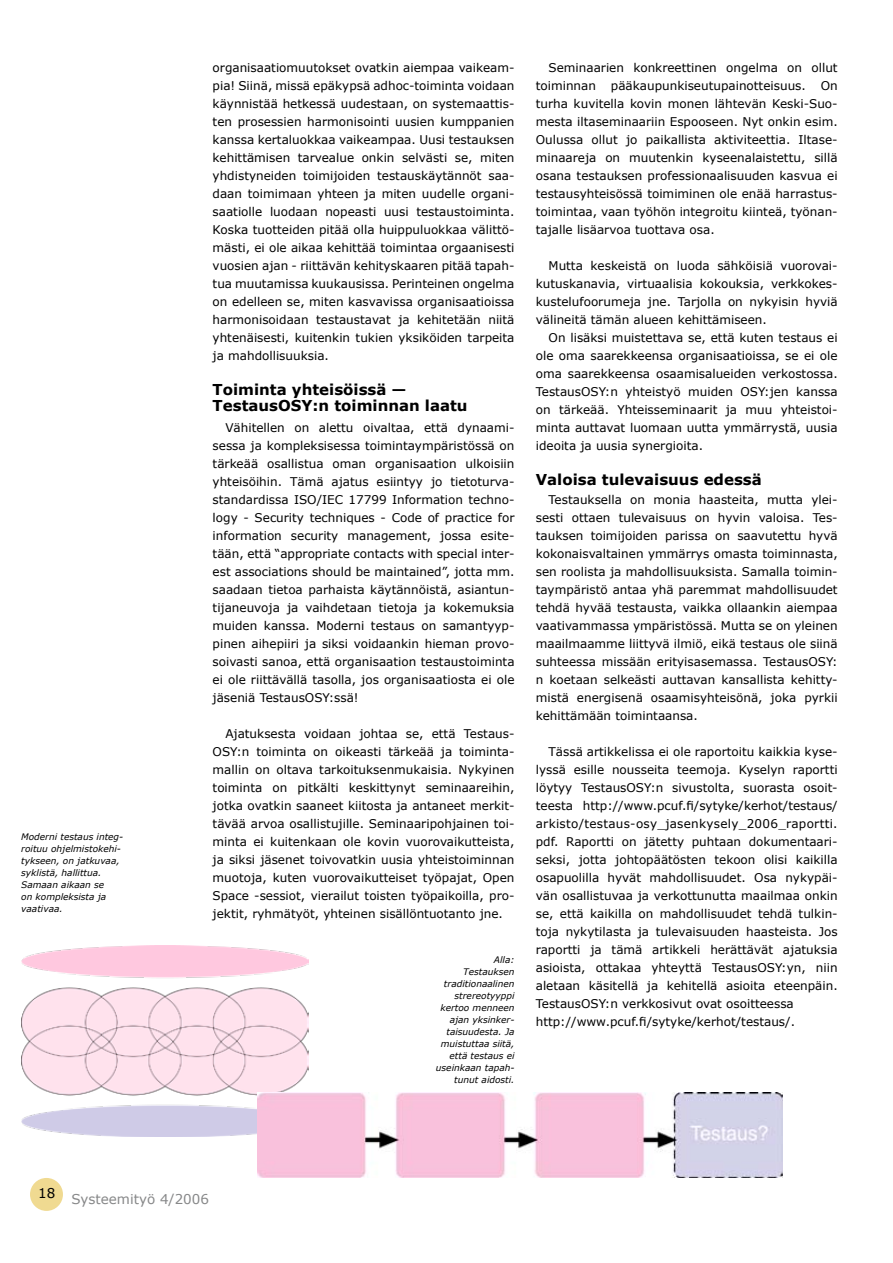
<style>
.page{position:relative;width:893px;height:1263px;background:#fff}
.page>*{position:absolute;margin:0;border:0;box-sizing:border-box;transform-origin:0 0}
.t1{font:700 15px/16.5px "Verdana";color:#000}
.t2{font:13.5px "Verdana";color:#878889}
.t3{font:13.5px "Verdana";color:#000}
.t4{font:12px/18px "Verdana";color:#000;text-align:justify}
.t5{font:italic 9px/12px "Verdana";color:#000}
</style>
<div class="page">
<div style="left:30px;top:1178px;width:33px;height:33px;background:#f0da91;border-radius:50%"></div>
<img style="left:21px;top:946px;width:288px;height:191px">
<img style="left:257px;top:1093px;width:526px;height:85px">
<p class="t5" style="left:21px;top:831px;width:104px">Moderni testaus integ&shy;roituu ohjelmistokehi&shy;tykseen, on jatkuvaa, syklistä, hallittua.<br>Samaan aikaan se<br>on kompleksista ja vaativaa.</p>
<p class="t4" style="left:213px;top:58px;width:303px">organisaatiomuutokset ovatkin aiempaa vaikeam&shy;pia! Siinä, missä epäkypsä adhoc-toiminta voidaan käynnistää hetkessä uudestaan, on systemaattis&shy;ten prosessien harmonisointi uusien kumppanien kanssa kertaluokkaa vaikeampaa. Uusi testauksen kehittämisen tarvealue onkin selvästi se, miten yhdistyneiden toimijoiden testauskäytännöt saa&shy;daan toimimaan yhteen ja miten uudelle organi&shy;saatiolle luodaan nopeasti uusi testaustoiminta.<br>Koska tuotteiden pitää olla huippuluokkaa välittö&shy;mästi, ei ole aikaa kehittää toimintaa orgaanisesti vuosien ajan - riittävän kehityskaaren pitää tapah&shy;tua muutamissa kuukausissa. Perinteinen ongelma on edelleen se, miten kasvavissa organisaatioissa harmonisoidaan testaustavat ja kehitetään niitä yhtenäisesti, kuitenkin tukien yksiköiden tarpeita ja mahdollisuuksia.</p>
<p class="t1" style="left:213px;top:380px;width:256px">Toiminta yhteisöissä —<br>TestausOSY:n toiminnan laatu</p>
<p class="t4" style="left:213px;top:418px;width:303px;text-indent:13px">Vähitellen on alettu oivaltaa, että dynaami&shy;sessa ja kompleksisessa toimintaympäristössä on tärkeää osallistua oman organisaation ulkoisiin yhteisöihin. Tämä ajatus esiintyy jo tietoturva&shy;standardissa ISO/IEC 17799 Information techno&shy;logy - Security techniques - Code of practice for information security management, jossa esite&shy;tään, että “appropriate contacts with special inter&shy;est associations should be maintained”, jotta mm. saadaan tietoa parhaista käytännöistä, asiantun&shy;tijaneuvoja ja vaihdetaan tietoja ja kokemuksia muiden kanssa. Moderni testaus on samantyyp&shy;pinen aihepiiri ja siksi voidaankin hieman provo&shy;soivasti sanoa, että organisaation testaustoiminta ei ole riittävällä tasolla, jos organisaatiosta ei ole jäseniä TestausOSY:ssä!</p>
<p class="t4" style="left:213px;top:724px;width:303px;text-indent:13px">Ajatuksesta voidaan johtaa se, että Testaus-OSY:n toiminta on oikeasti tärkeää ja toiminta&shy;mallin on oltava tarkoituksenmukaisia. Nykyinen toiminta on pitkälti keskittynyt seminaareihin, jotka ovatkin saaneet kiitosta ja antaneet merkit&shy;tävää arvoa osallistujille. Seminaaripohjainen toi&shy;minta ei kuitenkaan ole kovin vuorovaikutteista, ja siksi jäsenet toivovatkin uusia yhteistoiminnan muotoja, kuten vuorovaikutteiset työpajat, Open Space -sessiot, vierailut toisten työpaikoilla, pro&shy;jektit, ryhmätyöt, yhteinen sisällöntuotanto jne.</p>
<p class="t5" style="left:436px;top:953px;width:80px;text-align:right">Alla:<br>Testauksen traditionaalinen strereotyyppi kertoo menneen ajan yksinker&shy;taisuudesta. Ja muistuttaa siitä, että testaus ei useinkaan tapah&shy;tunut aidosti.</p>
<p class="t4" style="left:536px;top:58px;width:303px;text-indent:13px">Seminaarien konkreettinen ongelma on ollut toiminnan pääkaupunkiseutupainotteisuus. On turha kuvitella kovin monen lähtevän Keski-Suo&shy;mesta iltaseminaariin Espooseen. Nyt onkin esim.<br>Oulussa ollut jo paikallista aktiviteettia. Iltase&shy;minaareja on muutenkin kyseenalaistettu, sillä osana testauksen professionaalisuuden kasvua ei testausyhteisössä toimiminen ole enää harrastus&shy;toimintaa, vaan työhön integroitu kiinteä, työnan&shy;tajalle lisäarvoa tuottava osa.</p>
<p class="t4" style="left:536px;top:256px;width:303px;text-indent:13px">Mutta keskeistä on luoda sähköisiä vuorovai&shy;kutuskanavia, virtuaalisia kokouksia, verkkokes&shy;kustelufoorumeja jne. Tarjolla on nykyisin hyviä välineitä tämän alueen kehittämiseen.</p>
<p class="t4" style="left:536px;top:328px;width:303px;text-indent:13px">On lisäksi muistettava se, että kuten testaus ei ole oma saarekkeensa organisaatioissa, se ei ole oma saarekkeensa osaamisalueiden verkostossa.<br>TestausOSY:n yhteistyö muiden OSY:jen kanssa on tärkeää. Yhteisseminaarit ja muu yhteistoi&shy;minta auttavat luomaan uutta ymmärrystä, uusia ideoita ja uusia synergioita.</p>
<p class="t1" style="left:536px;top:470px;width:228px">Valoisa tulevaisuus edessä</p>
<p class="t4" style="left:536px;top:490px;width:303px;text-indent:13px">Testauksella on monia haasteita, mutta ylei&shy;sesti ottaen tulevaisuus on hyvin valoisa. Tes&shy;tauksen toimijoiden parissa on saavutettu hyvä kokonaisvaltainen ymmärrys omasta toiminnasta, sen roolista ja mahdollisuuksista. Samalla toimin&shy;taympäristö antaa yhä paremmat mahdollisuudet tehdä hyvää testausta, vaikka ollaankin aiempaa vaativammassa ympäristössä. Mutta se on yleinen maailmaamme liittyvä ilmiö, eikä testaus ole siinä suhteessa missään erityisasemassa. TestausOSY: n koetaan selkeästi auttavan kansallista kehitty&shy;mistä energisenä osaamisyhteisönä, joka pyrkii kehittämään toimintaansa.</p>
<p class="t4" style="left:536px;top:742px;width:303px;text-align:left;text-indent:13px">Tässä artikkelissa ei ole raportoitu kaikkia kyse&shy;lyssä esille nousseita teemoja. Kyselyn raportti löytyy TestausOSY:n sivustolta, suorasta osoit&shy;teesta http://www.pcuf.fi/sytyke/kerhot/testaus/ arkisto/testaus-osy_jasenkysely_2006_raportti. pdf. Raportti on jätetty puhtaan dokumentaari&shy;seksi, jotta johtopäätösten tekoon olisi kaikilla osapuolilla hyvät mahdollisuudet. Osa nykypäi&shy;vän osallistuvaa ja verkottunutta maailmaa onkin se, että kaikilla on mahdollisuudet tehdä tulkin&shy;toja nykytilasta ja tulevaisuuden haasteista. Jos raportti ja tämä artikkeli herättävät ajatuksia asioista, ottakaa yhteyttä TestausOSY:yn, niin aletaan käsitellä ja kehitellä asioita eteenpäin.<br>TestausOSY:n verkkosivut ovat osoitteessa http://www.pcuf.fi/sytyke/kerhot/testaus/.</p>
<p class="t3" style="left:38px;top:1185px;width:19px">18</p>
<p class="t2" style="left:72px;top:1191px;width:139px">Systeemityö 4/2006</p>
</div>
